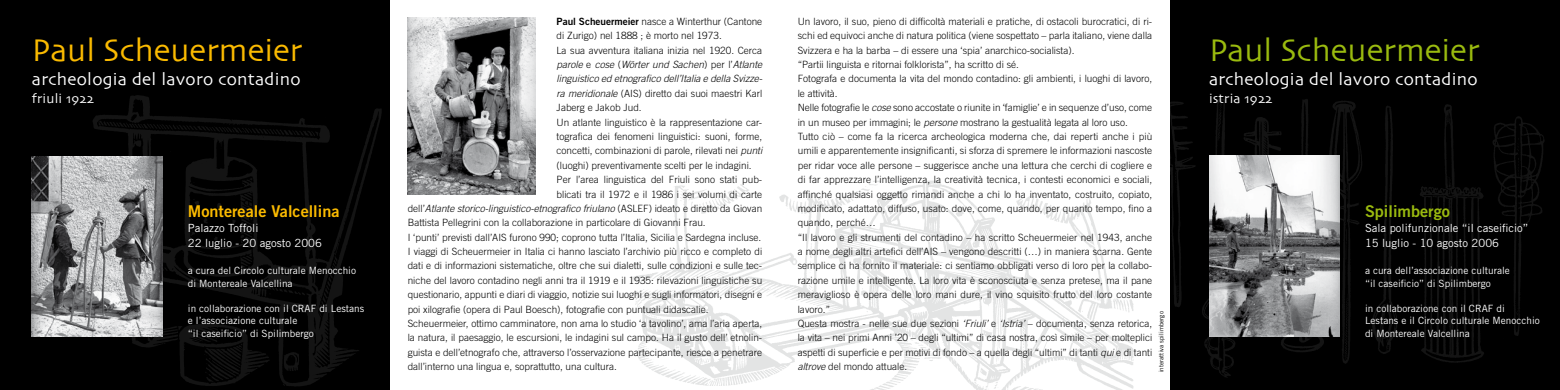
<style>
.page{position:relative;width:1560px;height:390px;background:#fff}
.page>*{position:absolute;margin:0;border:0;box-sizing:border-box;transform-origin:0 0}
.t1{font:32.75px "Skia";color:#9aba0f}
.t2{font:32.75px "Skia";color:#faba00}
.t3{font:17.88px "Skia";letter-spacing:.015em;color:#fff}
.t4{font:16.25px "Trade Gothic LT Std Bd 2";color:#faba00}
.t5{font:16.25px "Trade Gothic LT Std Bd 2";color:#9aba0f}
.t6{font:13.75px "Skia";letter-spacing:.015em;color:#fff}
.t7{font:11.25px/15px "Trade Gothic LT Std";color:#fff}
.t8{font:300 10px/14.4px "Trade Gothic LT Std";color:#000}
.t9{font:10px/12.5px "Trade Gothic LT Std";color:#fff}
.t10{font:italic 300 10px "Trade Gothic LT Std";color:#000}
.t11{font:6.25px "Trade Gothic LT Std";color:#000}
.s1{font-family:"Trade Gothic LT Std Bd 2";font-weight:400}
.s2{font-style:normal}
.s3{font-style:italic}
</style>
<div class="page">
<img style="left:633px;top:181px;width:501px;height:209px">
<div style="left:1169px;top:0;width:390px;height:390px;background:#000"></div>
<img style="left:1169px;top:70px;width:376px;height:309px">
<img style="left:1208px;top:156px;width:130px;height:181px">
<div style="left:0;top:0;width:390px;height:390px;background:#000"></div>
<img style="left:93px;top:95px;width:289px;height:291px">
<img style="left:32px;top:156px;width:130px;height:181px">
<img style="left:407px;top:18px;width:128px;height:176px">
<h1 class="t2" style="left:32px;top:31px;width:272px">Paul Scheuermeier</h1>
<h2 class="t3" style="left:32px;top:69px;width:270px">archeologia del lavoro contadino</h2>
<h3 class="t6" style="left:32px;top:90px;width:63px">friuli 1922</h3>
<h3 class="t4" style="left:188px;top:201px;width:153px">Montereale Valcellina</h3>
<p class="t7" style="left:188px;top:220px;width:136px">Palazzo Toffoli<br>22 luglio - 20 agosto 2006</p>
<p class="t9" style="left:188px;top:264px;width:170px">a cura del Circolo culturale Menocchio di Montereale Valcellina</p>
<p class="t9" style="left:188px;top:302px;width:178px">in collaborazione con il CRAF di Lestans e l’associazione culturale<br>“il caseificio” di Spilimbergo</p>
<p class="t8" style="left:556px;top:14px;width:207px"><span class="s1">Paul Scheuermeier</span> nasce a Winterthur (Cantone</p>
<p class="t8" style="left:556px;top:28px;width:167px">di Zurigo) nel 1888 ; è morto nel 1973.</p>
<p class="t8" style="left:556px;top:43px;width:207px">La sua avventura italiana inizia nel 1920. Cerca</p>
<p class="t10" style="left:556px;top:59px;width:207px">parole <span class="s2">e</span> cose <span class="s2">(</span>Wörter und Sachen<span class="s2">) per l’</span>Atlante</p>
<p class="t10" style="left:556px;top:73px;width:207px">linguistico ed etnografico dell’Italia e della Svizze-</p>
<p class="t8" style="left:556px;top:86px;width:207px"><span class="s3">ra meridionale</span> (AIS) diretto dai suoi maestri Karl</p>
<p class="t8" style="left:556px;top:100px;width:87px">Jaberg e Jakob Jud.</p>
<p class="t8" style="left:556px;top:115px;width:207px">Un atlante linguistico è la rappresentazione car-</p>
<p class="t8" style="left:556px;top:129px;width:207px">tografica dei fenomeni linguistici: suoni, forme,</p>
<p class="t8" style="left:556px;top:143px;width:207px">concetti, combinazioni di parole, rilevati nei <span class="s3">punti</span></p>
<p class="t8" style="left:556px;top:158px;width:197px">(luoghi) preventivamente scelti per le indagini.</p>
<p class="t8" style="left:556px;top:172px;width:207px">Per l’area linguistica del Friuli sono stati pub-</p>
<p class="t8" style="left:556px;top:187px;width:207px">blicati tra il 1972 e il 1986 i sei volumi di carte</p>
<p class="t10" style="left:407px;top:202px;width:356px"><span class="s2">dell’</span>Atlante storico-linguistico-etnografico friulano <span class="s2">(ASLEF) ideato e diretto da Giovan</span></p>
<p class="t8" style="left:407px;top:215px;width:299px">Battista Pellegrini con la collaborazione in particolare di Giovanni Frau.</p>
<p class="t8" style="left:407px;top:230px;width:355px">I ‘punti’ previsti dall’AIS furono 990; coprono tutta l’Italia, Sicilia e Sardegna incluse.</p>
<p class="t8" style="left:407px;top:244px;width:356px">I viaggi di Scheuermeier in Italia ci hanno lasciato l’archivio più ricco e completo di</p>
<p class="t8" style="left:407px;top:258px;width:356px">dati e di informazioni sistematiche, oltre che sui dialetti, sulle condizioni e sulle tec-</p>
<p class="t8" style="left:407px;top:273px;width:356px">niche del lavoro contadino negli anni tra il 1919 e il 1935: rilevazioni linguistiche su</p>
<p class="t8" style="left:407px;top:287px;width:356px">questionario, appunti e diari di viaggio, notizie sui luoghi e sugli informatori, disegni e</p>
<p class="t8" style="left:407px;top:302px;width:302px">poi xilografie (opera di Paul Boesch), fotografie con puntuali didascalie.</p>
<p class="t8" style="left:407px;top:316px;width:356px">Scheuermeier, ottimo camminatore, non ama lo studio ‘a tavolino’, ama l’aria aperta,</p>
<p class="t8" style="left:407px;top:330px;width:356px">la natura, il paesaggio, le escursioni, le indagini sul campo. Ha il gusto dell’ etnolin-</p>
<p class="t8" style="left:407px;top:345px;width:356px">guista e dell’etnografo che, attraverso l’osservazione partecipante, riesce a penetrare</p>
<p class="t8" style="left:407px;top:359px;width:210px">dall’interno una lingua e, soprattutto, una cultura.</p>
<p class="t8" style="left:797px;top:14px;width:356px">Un lavoro, il suo, pieno di difficoltà materiali e pratiche, di ostacoli burocratici, di ri&shy;schi ed equivoci anche di natura politica (viene sospettato – parla italiano, viene dalla Svizzera e ha la barba – di essere una ‘spia’ anarchico-socialista).<br>“Partii linguista e ritornai folklorista”, ha scritto di sé.<br>Fotografa e documenta la vita del mondo contadino: gli ambienti, i luoghi di lavoro, le attività.<br>Nelle fotografie le <span class="s3">cose</span> sono accostate o riunite in ‘famiglie’ e in sequenze d’uso, come in un museo per immagini; le <span class="s3">persone</span> mostrano la gestualità legata al loro uso.<br>Tutto ciò – come fa la ricerca archeologica moderna che, dai reperti anche i più umili e apparentemente insignificanti, si sforza di spremere le informazioni nascoste per ridar voce alle persone – suggerisce anche una lettura che cerchi di cogliere e di far apprezzare l’intelligenza, la creatività tecnica, i contesti economici e sociali, affinché qualsiasi oggetto rimandi anche a chi lo ha inventato, costruito, copiato, modificato, adattato, diffuso, usato: dove, come, quando, per quanto tempo, fino a quando, perché…<br>“Il lavoro e gli strumenti del contadino – ha scritto Scheuermeier nel 1943, anche a nome degli altri artefici dell’AIS – vengono descritti (…) in maniera scarna. Gente semplice ci ha fornito il materiale: ci sentiamo obbligati verso di loro per la collabo&shy;razione umile e intelligente. La loro vita è sconosciuta e senza pretese, ma il pane meraviglioso è opera delle loro mani dure, il vino squisito frutto del loro costante lavoro.”<br>Questa mostra - nelle sue due sezioni <span class="s3">‘Friuli’</span> e <span class="s3">‘Istria’</span> – documenta, senza retorica, la vita – nei primi Anni ’20 – degli “ultimi” di casa nostra, così simile – per molteplici aspetti di superficie e per motivi di fondo – a quella degli “ultimi” di tanti <span class="s3">qui</span> e di tanti <span class="s3">altrove</span> del mondo attuale.</p>
<p class="t11" style="left:1157px;top:372px;width:62px;rotate:-90deg">interattiva spilimbergo</p>
<h1 class="t1" style="left:1208px;top:31px;width:272px">Paul Scheuermeier</h1>
<h2 class="t3" style="left:1208px;top:69px;width:270px">archeologia del lavoro contadino</h2>
<h3 class="t6" style="left:1208px;top:90px;width:65px">istria 1922</h3>
<h3 class="t5" style="left:1364px;top:201px;width:86px">Spilimbergo</h3>
<p class="t7" style="left:1364px;top:220px;width:165px">Sala polifunzionale “il caseificio”<br>15 luglio - 10 agosto 2006</p>
<p class="t9" style="left:1364px;top:264px;width:146px">a cura dell’associazione culturale “il caseificio” di Spilimbergo</p>
<p class="t9" style="left:1364px;top:302px;width:176px">in collaborazione con il CRAF di<br>Lestans e il Circolo culturale Menocchio di Montereale Valcellina</p>
</div>
